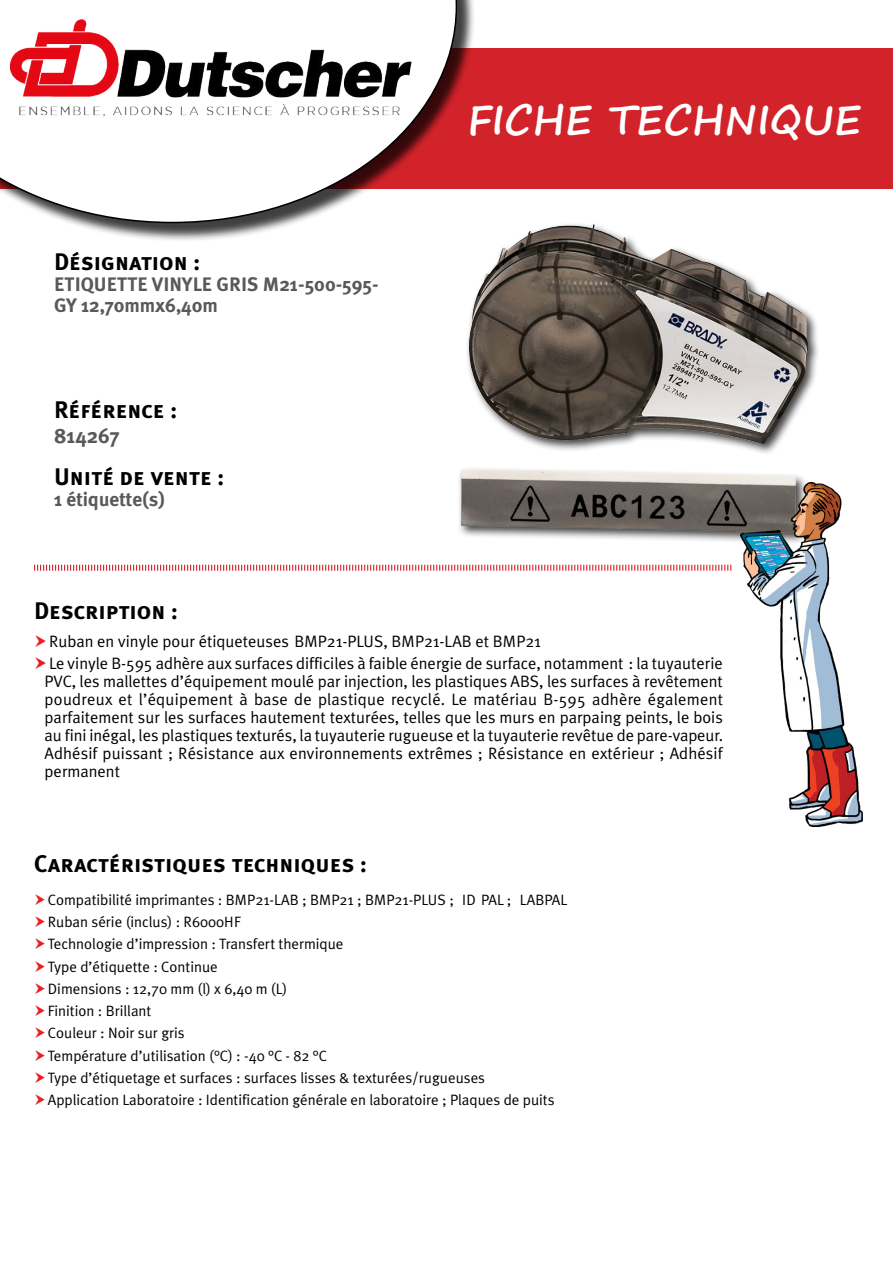
<style>
.page{position:relative;width:893px;height:1263px;background:#fff}
.page>*{position:absolute;margin:0;border:0;box-sizing:border-box;transform-origin:0 0}
.t1{font:700 40.5px "Segoe Print";color:#fff}
.t2{font:24px "Meta Plus Bold Caps";color:#000}
.t3{font:700 21px "Meta Plus";color:#58595b}
.t4{font:700 19.5px/21px "Meta Plus";color:#58595b}
.t5{font:16.5px/18px "Meta Plus Normal";color:#000}
.t6{font:15px/22.2px "Meta Plus Normal";color:#000}
</style>
<div class="page">
<div style="left:0;top:49px;width:893px;height:140px;background:#d2232a"></div>
<div style="left:0;top:0;width:475px;height:242px;background:#000;opacity:.75"></div>
<svg style="left:0;top:0;width:457px;height:223px"></svg>
<div style="left:457px;top:221px;width:363px;height:324px;background:#000;opacity:.75"></div>
<img style="left:461px;top:222px;width:348px;height:311px">
<svg style="left:34px;top:564px;width:698px;height:7px"></svg>
<img style="left:741px;top:483px;width:121px;height:343px">
<h2 class="t2" style="left:54px;top:248px;width:148px">Désignation :</h2>
<p class="t4" style="left:54px;top:274px;width:326px">ETIQUETTE VINYLE GRIS M21-500-595-<br>GY 12,70mmx6,40m</p>
<h2 class="t2" style="left:54px;top:396px;width:125px">Référence :</h2>
<p class="t3" style="left:54px;top:424px;width:67px">814267</p>
<h2 class="t2" style="left:54px;top:463px;width:172px">Unité de vente :</h2>
<p class="t4" style="left:54px;top:489px;width:113px">1 étiquette(s)</p>
<h2 class="t2" style="left:34px;top:596px;width:146px">Description :</h2>
<h1 class="t1" style="left:467px;top:83px;width:395px">FICHE TECHNIQUE</h1>
<p class="t5" style="left:49px;top:630px;width:675px;line-height:22.2px">Ruban en vinyle pour étiqueteuses BMP21-PLUS, BMP21-LAB et BMP21<br>Le vinyle B-595 adhère aux surfaces difficiles à faible énergie de surface, notamment : la tuyauterie</p>
<p class="t5" style="left:45px;top:672px;width:680px;text-align:justify">PVC, les mallettes d’équipement moulé par injection, les plastiques ABS, les surfaces à revêtement poudreux et l’équipement à base de plastique recyclé. Le matériau B-595 adhère également parfaitement sur les surfaces hautement texturées, telles que les murs en parpaing peints, le bois au fini inégal, les plastiques texturés, la tuyauterie rugueuse et la tuyauterie revêtue de pare-vapeur.<br>Adhésif puissant ; Résistance aux environnements extrêmes ; Résistance en extérieur ; Adhésif permanent</p>
<h2 class="t2" style="left:34px;top:850px;width:335px">Caractéristiques techniques :</h2>
<p class="t6" style="left:48px;top:888px;width:521px">Compatibilité imprimantes : BMP21-LAB ; BMP21 ; BMP21-PLUS ; ID PAL ; LABPAL Ruban série (inclus) : R6000HF<br>Technologie d’impression : Transfert thermique<br>Type d’étiquette : Continue<br>Dimensions : 12,70 mm (l) x 6,40 m (L)<br>Finition : Brillant<br>Couleur : Noir sur gris<br>Température d’utilisation (°C) : -40 °C - 82 °C<br>Type d’étiquetage et surfaces : surfaces lisses &amp; texturées/rugueuses<br>Application Laboratoire : Identification générale en laboratoire ; Plaques de puits</p>
</div>
